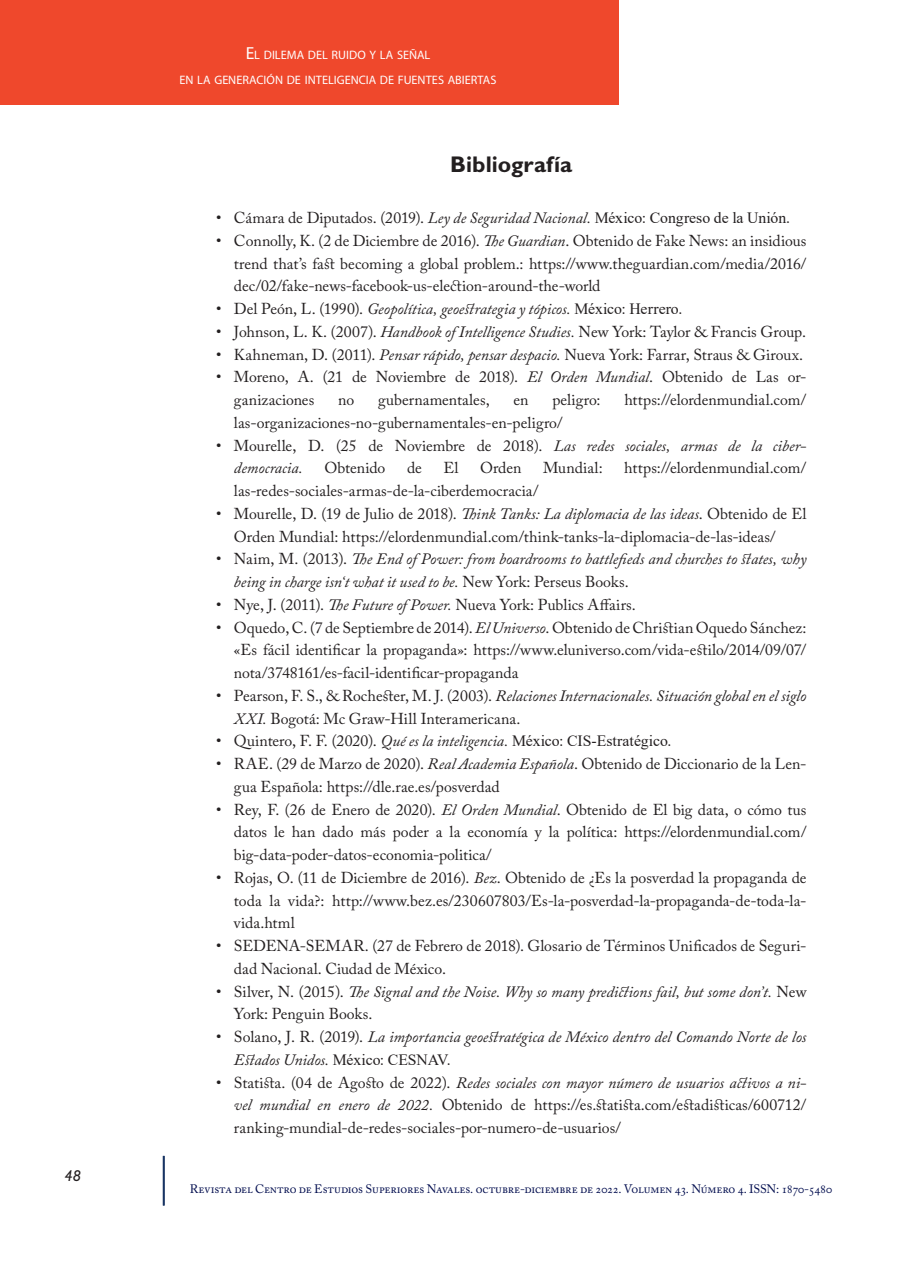
<style>
.page{position:relative;width:908px;height:1270px;background:#fff}
.page>*{position:absolute;margin:0;border:0;box-sizing:border-box;transform-origin:0 0}
._03_Subtítulos{font:700 22.75px "Gill Sans";color:#231f20}
.t1{font:15.75px/22.8px "Adobe Caslon Pro";color:#231f20;text-align:justify}
.t2{font:italic 15.75px/22.8px "Adobe Caslon Pro";color:#231f20}
.t3{font:15.75px "Times New Roman";letter-spacing:-.005em;color:#231f20}
.t4{font:italic 500 15.75px "Gill Sans";color:#231f20}
.t5{font:12.25px "Adobe Caslon Pro";letter-spacing:-.015em;color:#030e4f}
.t6{font:12.25px/24.5px "Myriad Pro";letter-spacing:.005em;color:#fff;text-align:center}
.s1{font-family:"Aller";font-weight:400;font-style:normal;color:#fff}
.s2{font-size:17.5px}
.s3{font-style:italic}
.s4{font-family:"Times New Roman"}
.s5{font-style:normal}
.s6{font-family:"Times New Roman";font-style:normal}
.s7{font-family:"Adobe Caslon Pro"}
.s8{font-family:"Adobe Caslon Pro";font-style:italic}
</style>
<div class="page">
<hr style="left:163px;top:1156px;width:2px;height:49px;background:#183463">
<div style="left:0;top:0;width:618px;height:104px;background:#ef482c"></div>
<p class="t4" style="left:64px;top:1166px;width:29px">48<span class="s1">48</span></p>
<p class="t6" style="left:179px;top:43px;width:319px"><span class="s2">E</span>L DILEMA DEL RUIDO Y LA SEÑAL<br>EN LA GENERACIÓN DE INTELIGENCIA DE FUENTES ABIERTAS</p>
<p class="_03_Subtítulos" style="left:450px;top:150px;width:123px">Bibliografía</p>
<p class="t1" style="left:216px;top:206px;width:575px">• Cámara de Diputados. (2019). <span class="s3">Ley de Seguridad Nacional.</span> <span class="s4">México: Congreso de la Unión.</span></p>
<p class="t1" style="left:234px;top:229px;width:574px;text-indent:-18px">• Connolly, K. (2 de Diciembre de 2016). <span class="s3">The Guardian</span>. Obtenido de Fake News: an insidious trend that’s fast becoming a global problem.: https://www.theguardian.com/media/2016/ dec/02/fake-news-facebook-us-election-around-the-world</p>
<p class="t2" style="left:216px;top:297px;width:468px"><span class="s5">• Del Peón, L. (1990).</span> Geopolítica, geoestrategia y tópicos. <span class="s6">México: Herrero.</span></p>
<p class="t1" style="left:216px;top:320px;width:591px">• Johnson, L. K. (2007). <span class="s3">Handbook of Intelligence Studies.</span> New York: Taylor &amp; Francis Group.</p>
<p class="t1" style="left:216px;top:343px;width:588px">• Kahneman, D. (2011). <span class="s3">Pensar rápido, pensar despacio.</span> Nueva York: Farrar, Straus &amp; Giroux.</p>
<p class="t1" style="left:234px;top:366px;width:574px;text-indent:-18px">• Moreno, A. (21 de Noviembre de 2018). <span class="s3">El Orden Mundial</span>. Obtenido de Las or&shy;ganizaciones</p>
<p class="t1" style="left:338px;top:388px;width:18px">no</p>
<p class="t1" style="left:378px;top:388px;width:113px">gubernamentales,</p>
<p class="t1" style="left:513px;top:388px;width:17px">en</p>
<p class="t1" style="left:552px;top:388px;width:50px">peligro:</p>
<p class="t1" style="left:624px;top:388px;width:184px">https://elordenmundial.com/</p>
<p class="t1" style="left:234px;top:411px;width:330px">las-organizaciones-no-gubernamentales-en-peligro/</p>
<p class="t2" style="left:234px;top:434px;width:574px;text-indent:-18px"><span class="s5">• Mourelle, D. (25 de Noviembre de 2018).</span> Las redes sociales, armas de la ciber&shy;democracia.</p>
<p class="t1" style="left:325px;top:457px;width:62px">Obtenido</p>
<p class="t1" style="left:407px;top:457px;width:16px">de</p>
<p class="t1" style="left:443px;top:457px;width:16px">El</p>
<p class="t1" style="left:480px;top:457px;width:43px">Orden</p>
<p class="t1" style="left:543px;top:457px;width:61px">Mundial:</p>
<p class="t1" style="left:624px;top:457px;width:184px">https://elordenmundial.com/</p>
<p class="t1" style="left:234px;top:479px;width:306px">las-redes-sociales-armas-de-la-ciberdemocracia/</p>
<p class="t1" style="left:234px;top:502px;width:574px;text-indent:-18px">• Mourelle, D. (19 de Julio de 2018). <span class="s3">Think Tanks: La diplomacia de las ideas</span>. Obtenido de El<br>Orden Mundial: https://elordenmundial.com/think-tanks-la-diplomacia-de-las-ideas/</p>
<p class="t2" style="left:234px;top:548px;width:574px;text-indent:-18px"><span class="s5">• Naim, M. (2013).</span> The End of Power: from boardrooms to battlefieds and churches to states, why being in charge isn‘t what it used to be. <span class="s5">New York: Perseus Books.</span></p>
<p class="t1" style="left:216px;top:593px;width:421px">• Nye, J. (2011). <span class="s3">The Future of Power.</span> Nueva York: Publics Affairs.</p>
<p class="t1" style="left:234px;top:616px;width:574px;text-indent:-18px">• Oquedo, C. (7 de Septiembre de 2014). <span class="s3">El Universo</span>. Obtenido de Christian Oquedo Sánchez: «Es fácil identificar la propaganda»: https://www.eluniverso.com/vida-estilo/2014/09/07/ nota/3748161/es-facil-identificar-propaganda</p>
<p class="t1" style="left:234px;top:684px;width:574px;text-indent:-18px">• Pearson, F. S., &amp; Rochester, M. J. (2003). <span class="s3">Relaciones Internacionales. Situación global en el siglo<br>XXI.</span> Bogotá: Mc Graw-Hill Interamericana.</p>
<p class="t3" style="left:216px;top:730px;width:457px"><span class="s7">• Quintero, F. F. (2020).</span> <span class="s8">Qué es la inteligencia.</span> México: CIS-Estratégico.</p>
<p class="t1" style="left:234px;top:752px;width:574px;text-indent:-18px">• RAE. (29 de Marzo de 2020). <span class="s3">Real Academia Española</span>. Obtenido de Diccionario de la Len&shy;gua Española: https://dle.rae.es/posverdad</p>
<p class="t1" style="left:234px;top:798px;width:574px;text-indent:-18px">• Rey, F. (26 de Enero de 2020). <span class="s3">El Orden Mundial</span>. Obtenido de El big data, o cómo tus datos le han dado más poder a la economía y la política: https://elordenmundial.com/ big-data-poder-datos-economia-politica/</p>
<p class="t1" style="left:234px;top:866px;width:574px;text-indent:-18px">• Rojas, O. (11 de Diciembre de 2016). <span class="s3">Bez</span>. Obtenido de ¿Es la posverdad la propaganda de toda la vida?: http://www.bez.es/230607803/Es-la-posverdad-la-propaganda-de-toda-la&shy;vida.html</p>
<p class="t1" style="left:234px;top:934px;width:574px;text-indent:-18px">• SEDENA-SEMAR. (27 de Febrero de 2018). Glosario de Términos Unificados de Seguri&shy;dad Nacional. Ciudad de México.</p>
<p class="t2" style="left:234px;top:980px;width:574px;text-indent:-18px"><span class="s5">• Silver, N. (2015).</span> The Signal and the Noise. Why so many predictions fail, but some don’t. <span class="s5">New<br>York: Penguin Books.</span></p>
<p class="t2" style="left:234px;top:1025px;width:574px;text-indent:-18px"><span class="s5">• Solano, J. R. (2019).</span> La importancia geoestratégica de México dentro del Comando Norte de los<br>Estados Unidos. <span class="s6">México: CESNAV.</span></p>
<p class="t1" style="left:234px;top:1071px;width:574px;text-indent:-18px">• Statista. (04 de Agosto de 2022). <span class="s3">Redes sociales con mayor número de usuarios activos a ni&shy;vel mundial en enero de 2022.</span> Obtenido de https://es.statista.com/estadisticas/600712/ ranking-mundial-de-redes-sociales-por-numero-de-usuarios/</p>
<p class="t5" style="left:190px;top:1182px;width:644px">Revista del Centro de Estudios Superiores Navales. octubre-diciembre de 2022. Volumen 43. Número 4. ISSN: 1870-5480</p>
</div>
